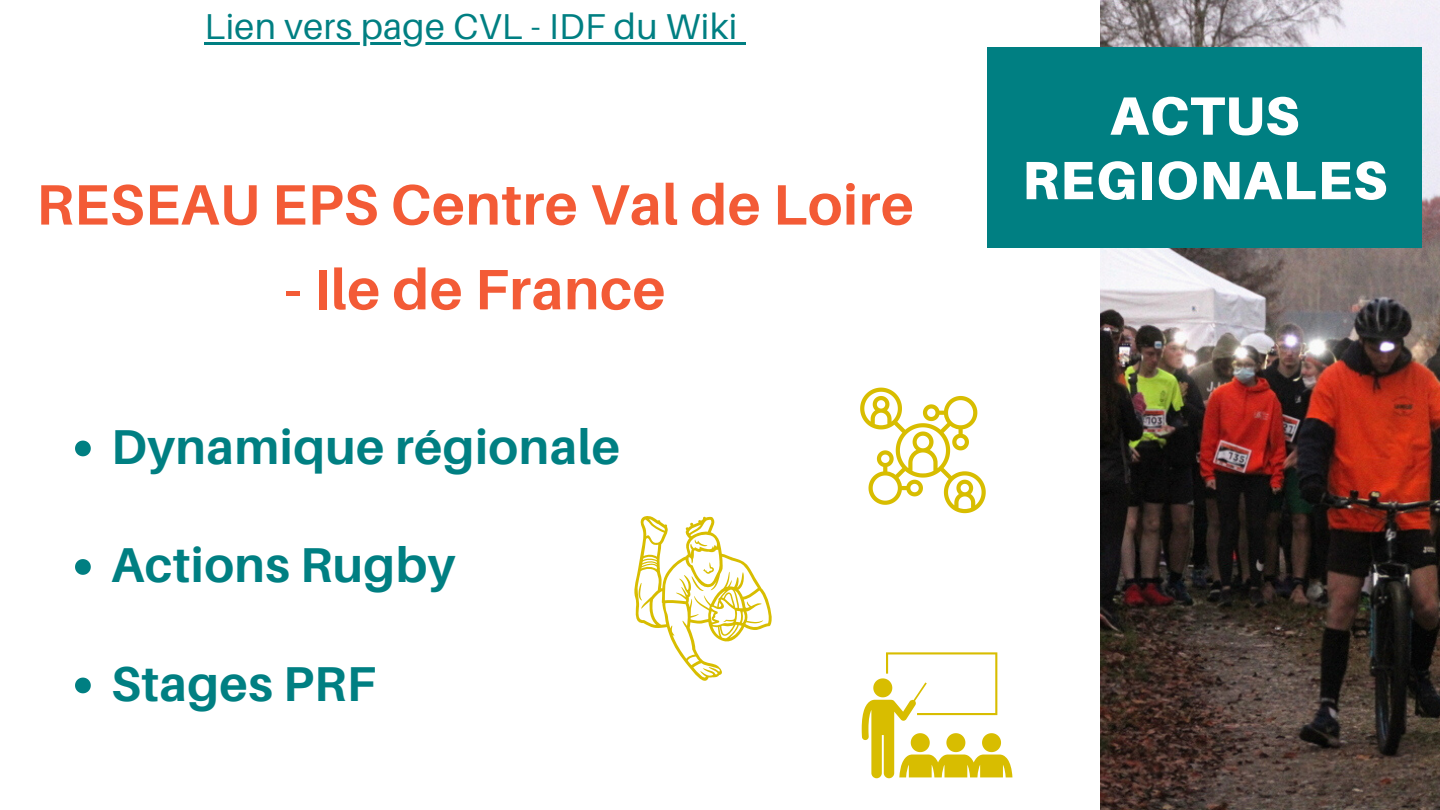
<style>
.page{position:relative;width:1440px;height:810px;background:#fff}
.page>*{position:absolute;margin:0;border:0;box-sizing:border-box;transform-origin:0 0}
.t1{font:700 57px "Aileron";letter-spacing:.01em;color:#f35b36}
.t2{font:900 54px/64.5px "Aileron";letter-spacing:.02em;color:#fff;text-align:center}
.t3{font:700 49px "Aileron";letter-spacing:.01em;color:#007f82}
.t4{font:36px "Aileron";letter-spacing:.01em;color:#007f82}
</style>
<div class="page">
<img style="left:1101px;top:0;width:339px;height:810px">
<svg style="left:75px;top:441px;width:16px;height:15px"></svg>
<svg style="left:75px;top:559px;width:16px;height:16px"></svg>
<svg style="left:75px;top:678px;width:16px;height:15px"></svg>
<hr style="left:205px;top:42px;width:533px;height:3px;background:#007f82">
<svg style="left:738px;top:42px;width:8px;height:3px"></svg>
<div style="left:987px;top:47px;width:435px;height:201px;background:#007f82"></div>
<svg style="left:860px;top:388px;width:126px;height:125px"></svg>
<svg style="left:634px;top:516px;width:138px;height:165px"></svg>
<svg style="left:862px;top:652px;width:150px;height:126px"></svg>
<p class="t4" style="left:205px;top:4px;width:534px">Lien vers page CVL - IDF du Wiki</p>
<p class="t1" style="left:36px;top:169px;width:879px">RESEAU EPS Centre Val de Loire</p>
<p class="t1" style="left:285px;top:254px;width:382px">- Ile de France</p>
<p class="t3" style="left:111px;top:416px;width:511px">Dynamique régionale</p>
<p class="t3" style="left:111px;top:535px;width:346px">Actions Rugby</p>
<p class="t3" style="left:111px;top:653px;width:266px">Stages PRF</p>
<p class="t2" style="left:1022px;top:82px;width:366px">ACTUS<br>REGIONALES</p>
</div>
